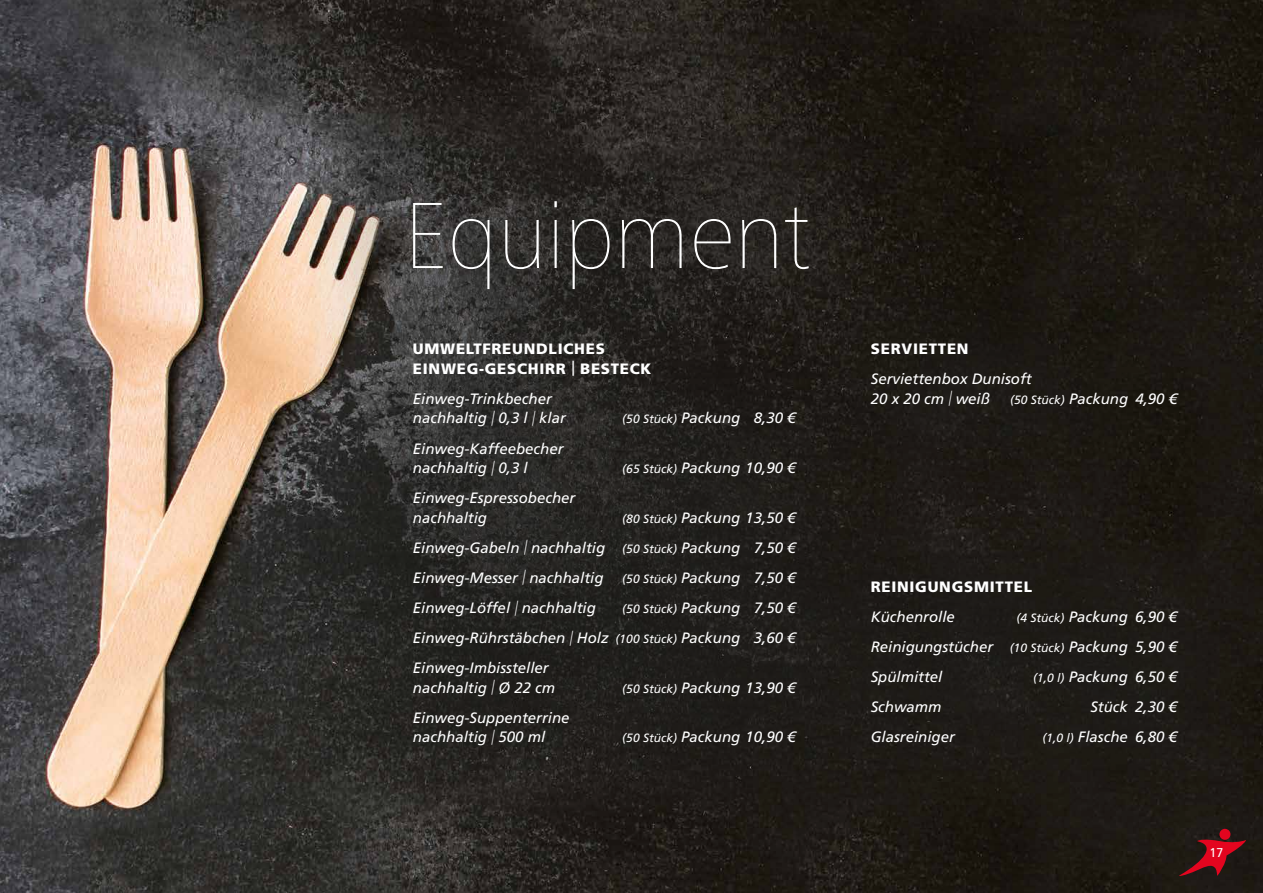
<style>
.page{position:relative;width:1263px;height:893px;background:#fff}
.page>*{position:absolute;margin:0;border:0;box-sizing:border-box;transform-origin:0 0}
.t1{font:900 97.5px "Frutiger Next Pro";color:#fff}
.t2{font:italic 15px/30.2px "Frutiger LT Com";color:#fff}
.t3{font:900 15px/19.5px "Frutiger LT Com";letter-spacing:.05em;color:#fff}
.t4{font:12.75px "Frutiger LT Com";color:#fff}
.s1{font-weight:300}
.s2{font-size:12px}
</style>
<div class="page">
<img style="left:0;top:0;width:1263px;height:893px">
<div style="left:294px;top:87px;width:969px;height:777px;background:#1d1d1b;opacity:.6"></div>
<svg style="left:1179px;top:829px;width:67px;height:47px;background:#5a1318"></svg>
<h1 class="t1" style="left:404px;top:180px;width:408px">Equipment</h1>
<p class="t3" style="left:413px;top:339px;width:240px">UMWELTFREUNDLICHES<br>EINWEG-GESCHIRR | BESTECK</p>
<p class="t2" style="left:413px;top:389px;width:155px;line-height:19.5px">Einweg-Trinkbecher nachhaltig <span class="s1">|</span> 0,3 l <span class="s1">|</span> klar</p>
<p class="t2" style="left:622px;top:403px;width:175px"><span class="s2">(50 Stück)</span> Packung 8,30 €</p>
<p class="t2" style="left:413px;top:439px;width:152px;line-height:19.5px">Einweg-Kaffeebecher nachhaltig <span class="s1">|</span> 0,3 l</p>
<p class="t2" style="left:622px;top:453px;width:175px"><span class="s2">(65 Stück)</span> Packung 10,90 €</p>
<p class="t2" style="left:413px;top:488px;width:164px;line-height:19.5px">Einweg-Espressobecher nachhaltig</p>
<p class="t2" style="left:413px;top:502px;width:384px;text-align:justify;text-indent:209px"><span class="s2">(80 Stück)</span> Packung 13,50 € Einweg-Gabeln <span class="s1">|</span> nachhaltig <span class="s2">(50 Stück)</span> Packung 7,50 € Einweg-Messer <span class="s1">|</span> nachhaltig <span class="s2">(50 Stück)</span> Packung 7,50 € Einweg-Löffel <span class="s1">|</span> nachhaltig</p>
<p class="t2" style="left:413px;top:593px;width:384px;text-align:justify;text-indent:209px"><span class="s2">(50 Stück)</span> Packung 7,50 € Einweg-Rührstäbchen <span class="s1">|</span> Holz <span class="s2">(100 Stück)</span> Packung 3,60 € Einweg-Imbissteller</p>
<p class="t2" style="left:413px;top:673px;width:144px">nachhaltig <span class="s1">|</span> Ø 22 cm</p>
<p class="t2" style="left:622px;top:673px;width:175px"><span class="s2">(50 Stück)</span> Packung 13,90 €</p>
<p class="t2" style="left:413px;top:708px;width:158px;line-height:19.5px">Einweg-Suppenterrine nachhaltig <span class="s1">|</span> 500 ml</p>
<p class="t2" style="left:622px;top:722px;width:175px"><span class="s2">(50 Stück)</span> Packung 10,90 €</p>
<p class="t3" style="left:871px;top:339px;width:99px">SERVIETTEN</p>
<p class="t2" style="left:871px;top:370px;width:162px;line-height:19.5px">Serviettenbox Dunisoft<br>20 x 20 cm <span class="s1">|</span> weiß</p>
<p class="t2" style="left:1010px;top:384px;width:168px"><span class="s2">(50 Stück)</span> Packung 4,90 €</p>
<p class="t3" style="left:871px;top:577px;width:163px">REINIGUNGSMITTEL</p>
<p class="t2" style="left:871px;top:602px;width:86px">Küchenrolle</p>
<p class="t2" style="left:871px;top:602px;width:308px;text-align:justify;text-indent:146px"><span class="s2">(4 Stück)</span> Packung 6,90 € Reinigungstücher <span class="s2">(10 Stück)</span> Packung 5,90 € Spülmittel</p>
<p class="t2" style="left:1033px;top:662px;width:145px"><span class="s2">(1,0 l)</span> Packung 6,50 €</p>
<p class="t2" style="left:871px;top:692px;width:72px">Schwamm</p>
<p class="t2" style="left:1090px;top:692px;width:88px">Stück 2,30 €</p>
<p class="t2" style="left:871px;top:722px;width:86px">Glasreiniger</p>
<p class="t2" style="left:1042px;top:722px;width:136px"><span class="s2">(1,0 l)</span> Flasche 6,80 €</p>
<p class="t4" style="left:1210px;top:845px;width:15px">17</p>
</div>
